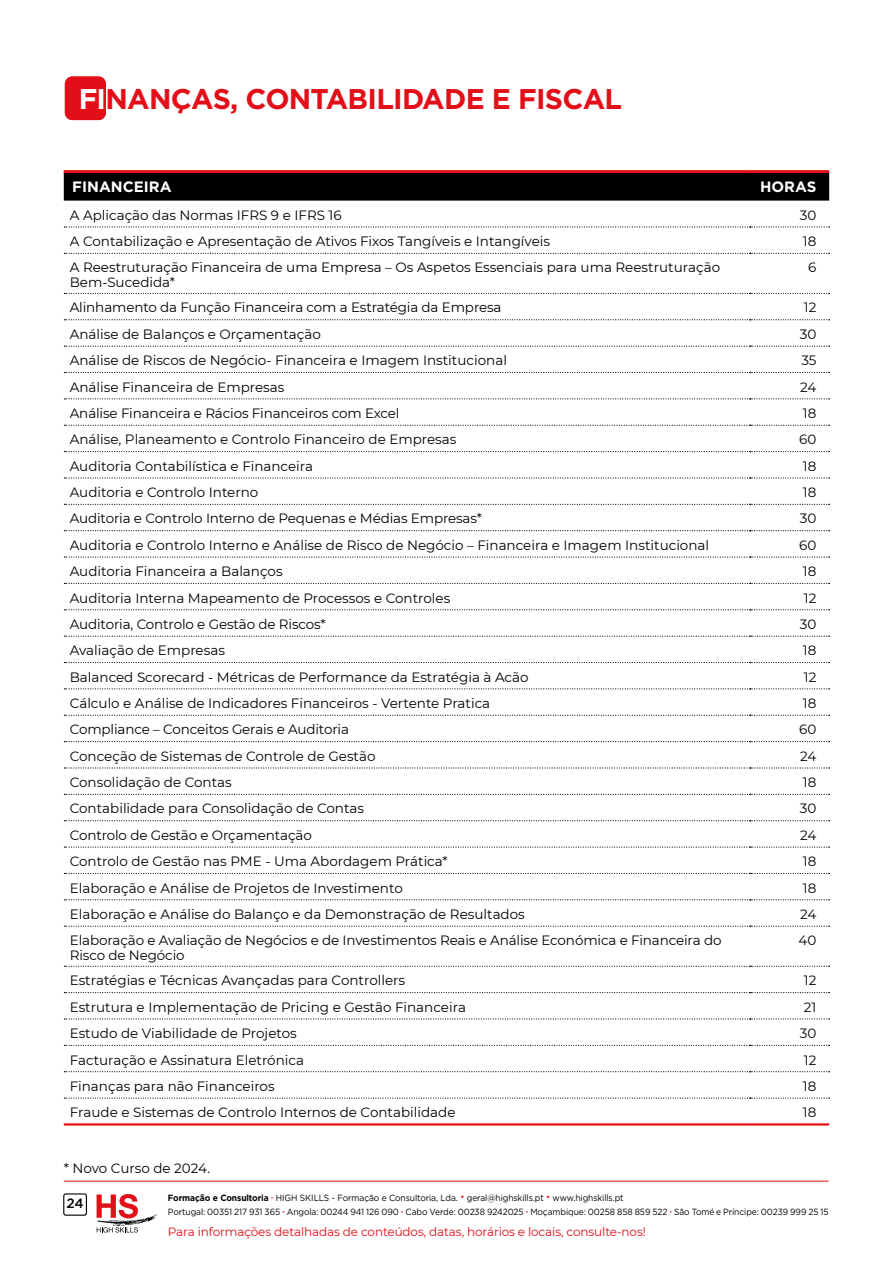
<style>
.page{position:relative;width:893px;height:1263px;background:#fff}
.page>*{position:absolute;margin:0;border:0;box-sizing:border-box;transform-origin:0 0}
.t1{font:700 28.5px "Gotham";letter-spacing:-.025em;color:#e30f18}
.t2{font:700 15px "Gotham";color:#fff}
.t3{font:13.5px/15px "Montserrat";color:#000}
.t4{font:500 13.5px "Gotham";color:#000}
.t5{font:12px "Montserrat";letter-spacing:-.01em;color:#e30f18}
.t6{font:9px/13.5px "Gotham";letter-spacing:-.01em;color:#000;scale:.94 1}
.s1{color:#fff}
.s2{font-weight:700}
.s3{font-size:6px;color:#e30f18}
.s4{color:#e30f18}
</style>
<div class="page">
<svg style="left:97px;top:1194px;width:61px;height:38px"></svg>
<hr style="left:64px;top:1181px;width:765px;height:1px;background:#e30f18">
<div style="left:63px;top:1193px;width:24px;height:23px;border:1px solid #000;border-radius:2px"></div>
<svg style="left:64px;top:173px;width:765px;height:28px;background:#040303"></svg>
<svg style="left:64px;top:253px;width:766px;height:1px"></svg>
<svg style="left:64px;top:293px;width:766px;height:1px"></svg>
<svg style="left:64px;top:372px;width:766px;height:1px"></svg>
<svg style="left:64px;top:398px;width:766px;height:1px"></svg>
<svg style="left:64px;top:477px;width:766px;height:1px"></svg>
<svg style="left:64px;top:504px;width:766px;height:1px"></svg>
<svg style="left:64px;top:583px;width:766px;height:1px"></svg>
<svg style="left:64px;top:609px;width:766px;height:1px"></svg>
<svg style="left:64px;top:688px;width:766px;height:1px"></svg>
<svg style="left:64px;top:715px;width:766px;height:1px"></svg>
<svg style="left:64px;top:794px;width:766px;height:1px"></svg>
<svg style="left:64px;top:820px;width:766px;height:1px"></svg>
<svg style="left:64px;top:899px;width:766px;height:1px"></svg>
<svg style="left:64px;top:926px;width:766px;height:1px"></svg>
<svg style="left:64px;top:1018px;width:766px;height:1px"></svg>
<svg style="left:64px;top:1071px;width:766px;height:1px"></svg>
<svg style="left:64px;top:226px;width:766px;height:2px"></svg>
<svg style="left:64px;top:319px;width:766px;height:1px"></svg>
<svg style="left:64px;top:346px;width:766px;height:1px"></svg>
<svg style="left:64px;top:425px;width:766px;height:1px"></svg>
<svg style="left:64px;top:451px;width:766px;height:1px"></svg>
<svg style="left:64px;top:530px;width:766px;height:1px"></svg>
<svg style="left:64px;top:556px;width:766px;height:2px"></svg>
<svg style="left:64px;top:636px;width:766px;height:1px"></svg>
<svg style="left:64px;top:662px;width:766px;height:1px"></svg>
<svg style="left:64px;top:741px;width:766px;height:1px"></svg>
<svg style="left:64px;top:767px;width:766px;height:1px"></svg>
<svg style="left:64px;top:846px;width:766px;height:2px"></svg>
<svg style="left:64px;top:873px;width:766px;height:1px"></svg>
<svg style="left:64px;top:966px;width:766px;height:1px"></svg>
<svg style="left:64px;top:992px;width:766px;height:1px"></svg>
<svg style="left:64px;top:1045px;width:766px;height:1px"></svg>
<svg style="left:64px;top:1097px;width:766px;height:2px"></svg>
<hr style="left:64px;top:1123px;width:686px;height:2px;background:#e30f18">
<hr style="left:750px;top:1123px;width:79px;height:2px;background:#e30f18">
<hr style="left:64px;top:170px;width:686px;height:3px;background:#e30f18">
<hr style="left:750px;top:170px;width:79px;height:3px;background:#e30f18">
<div style="left:65px;top:77px;width:41px;height:43px;background:#e30f18;border-radius:7px"></div>
<h1 class="t1" style="left:79px;top:80px;width:545px"><span class="s1">FI</span>NANÇAS, CONTABILIDADE E FISCAL</h1>
<p class="t2" style="left:72px;top:177px;width:101px">FINANCEIRA</p>
<p class="t2" style="left:760px;top:177px;width:58px">HORAS</p>
<p class="t3" style="left:70px;top:207px;width:273px">A Aplicação das Normas IFRS 9 e IFRS 16</p>
<p class="t3" style="left:800px;top:207px;width:18px">30</p>
<p class="t3" style="left:70px;top:233px;width:482px">A Contabilização e Apresentação de Ativos Fixos Tangíveis e Intangíveis</p>
<p class="t3" style="left:803px;top:233px;width:15px">18</p>
<p class="t3" style="left:70px;top:260px;width:652px">A Reestruturação Financeira de uma Empresa – Os Aspetos Essenciais para uma Reestruturação<br>Bem-Sucedida*</p>
<p class="t3" style="left:808px;top:260px;width:10px">6</p>
<p class="t3" style="left:70px;top:300px;width:433px">Alinhamento da Função Financeira com a Estratégia da Empresa</p>
<p class="t3" style="left:804px;top:300px;width:14px">12</p>
<p class="t3" style="left:70px;top:326px;width:253px">Análise de Balanços e Orçamentação</p>
<p class="t3" style="left:800px;top:326px;width:18px">30</p>
<p class="t3" style="left:70px;top:352px;width:439px">Análise de Riscos de Negócio- Financeira e Imagem Institucional</p>
<p class="t3" style="left:801px;top:352px;width:17px">35</p>
<p class="t3" style="left:70px;top:379px;width:216px">Análise Financeira de Empresas</p>
<p class="t3" style="left:800px;top:379px;width:18px">24</p>
<p class="t3" style="left:70px;top:405px;width:331px">Análise Financeira e Rácios Financeiros com Excel</p>
<p class="t3" style="left:803px;top:405px;width:15px">18</p>
<p class="t3" style="left:70px;top:431px;width:388px">Análise, Planeamento e Controlo Financeiro de Empresas</p>
<p class="t3" style="left:799px;top:431px;width:19px">60</p>
<p class="t3" style="left:70px;top:458px;width:245px">Auditoria Contabilística e Financeira</p>
<p class="t3" style="left:803px;top:458px;width:15px">18</p>
<p class="t3" style="left:70px;top:484px;width:190px">Auditoria e Controlo Interno</p>
<p class="t3" style="left:803px;top:484px;width:15px">18</p>
<p class="t3" style="left:70px;top:511px;width:414px">Auditoria e Controlo Interno de Pequenas e Médias Empresas*</p>
<p class="t3" style="left:800px;top:511px;width:18px">30</p>
<p class="t3" style="left:70px;top:537px;width:641px">Auditoria e Controlo Interno e Análise de Risco de Negócio – Financeira e Imagem Institucional</p>
<p class="t3" style="left:799px;top:537px;width:19px">60</p>
<p class="t3" style="left:70px;top:563px;width:214px">Auditoria Financeira a Balanços</p>
<p class="t3" style="left:803px;top:563px;width:15px">18</p>
<p class="t3" style="left:70px;top:590px;width:382px">Auditoria Interna Mapeamento de Processos e Controles</p>
<p class="t3" style="left:804px;top:590px;width:14px">12</p>
<p class="t3" style="left:70px;top:616px;width:258px">Auditoria, Controlo e Gestão de Riscos*</p>
<p class="t3" style="left:800px;top:616px;width:18px">30</p>
<p class="t3" style="left:70px;top:642px;width:157px">Avaliação de Empresas</p>
<p class="t3" style="left:803px;top:642px;width:15px">18</p>
<p class="t3" style="left:70px;top:669px;width:460px">Balanced Scorecard - Métricas de Performance da Estratégia à Acão</p>
<p class="t3" style="left:804px;top:669px;width:14px">12</p>
<p class="t3" style="left:70px;top:695px;width:422px">Cálculo e Análise de Indicadores Financeiros - Vertente Pratica</p>
<p class="t3" style="left:803px;top:695px;width:15px">18</p>
<p class="t3" style="left:70px;top:722px;width:281px">Compliance – Conceitos Gerais e Auditoria</p>
<p class="t3" style="left:799px;top:722px;width:19px">60</p>
<p class="t3" style="left:70px;top:748px;width:307px">Conceção de Sistemas de Controle de Gestão</p>
<p class="t3" style="left:800px;top:748px;width:18px">24</p>
<p class="t3" style="left:70px;top:774px;width:163px">Consolidação de Contas</p>
<p class="t3" style="left:803px;top:774px;width:15px">18</p>
<p class="t3" style="left:70px;top:801px;width:296px">Contabilidade para Consolidação de Contas</p>
<p class="t3" style="left:800px;top:801px;width:18px">30</p>
<p class="t3" style="left:70px;top:827px;width:243px">Controlo de Gestão e Orçamentação</p>
<p class="t3" style="left:800px;top:827px;width:18px">24</p>
<p class="t3" style="left:70px;top:853px;width:379px">Controlo de Gestão nas PME - Uma Abordagem Prática*</p>
<p class="t3" style="left:803px;top:853px;width:15px">18</p>
<p class="t3" style="left:70px;top:880px;width:335px">Elaboração e Análise de Projetos de Investimento</p>
<p class="t3" style="left:803px;top:880px;width:15px">18</p>
<p class="t3" style="left:70px;top:906px;width:457px">Elaboração e Análise do Balanço e da Demonstração de Resultados</p>
<p class="t3" style="left:800px;top:906px;width:18px">24</p>
<p class="t3" style="left:70px;top:932px;width:653px">Elaboração e Avaliação de Negócios e de Investimentos Reais e Análise Económica e Financeira do<br>Risco de Negócio</p>
<p class="t3" style="left:799px;top:932px;width:19px">40</p>
<p class="t3" style="left:70px;top:973px;width:337px">Estratégias e Técnicas Avançadas para Controllers</p>
<p class="t3" style="left:804px;top:973px;width:14px">12</p>
<p class="t3" style="left:70px;top:999px;width:398px">Estrutura e Implementação de Pricing e Gestão Financeira</p>
<p class="t3" style="left:804px;top:999px;width:14px">21</p>
<p class="t3" style="left:70px;top:1025px;width:228px">Estudo de Viabilidade de Projetos</p>
<p class="t3" style="left:800px;top:1025px;width:18px">30</p>
<p class="t3" style="left:70px;top:1052px;width:236px">Facturação e Assinatura Eletrónica</p>
<p class="t3" style="left:804px;top:1052px;width:14px">12</p>
<p class="t3" style="left:70px;top:1078px;width:206px">Finanças para não Financeiros</p>
<p class="t3" style="left:803px;top:1078px;width:15px">18</p>
<p class="t3" style="left:70px;top:1104px;width:387px">Fraude e Sistemas de Controlo Internos de Contabilidade</p>
<p class="t3" style="left:803px;top:1104px;width:15px">18</p>
<p class="t3" style="left:64px;top:1160px;width:148px">* Novo Curso de 2024.</p>
<p class="t4" style="left:66px;top:1194px;width:19px">24</p>
<p class="t6" style="left:168px;top:1191px;width:704px"><span class="s2">Formação e Consultoria</span> <span class="s3">•</span> HIGH SKILLS - Formação e Consultoria, Lda. <span class="s4">•</span> geral@highskills.pt <span class="s4">•</span> www.highskills.pt<br>Portugal: 00351 217 931 365 <span class="s3">•</span> Angola: 00244 941 126 090 <span class="s3">•</span> Cabo Verde: 00238 9242025 <span class="s3">•</span> Moçambique: 00258 858 859 522 <span class="s3">•</span> São Tomé e Príncipe: 00239 999 25 15</p>
<p class="t5" style="left:168px;top:1224px;width:479px">Para informações detalhadas de conteúdos, datas, horários e locais, consulte-nos!</p>
</div>
